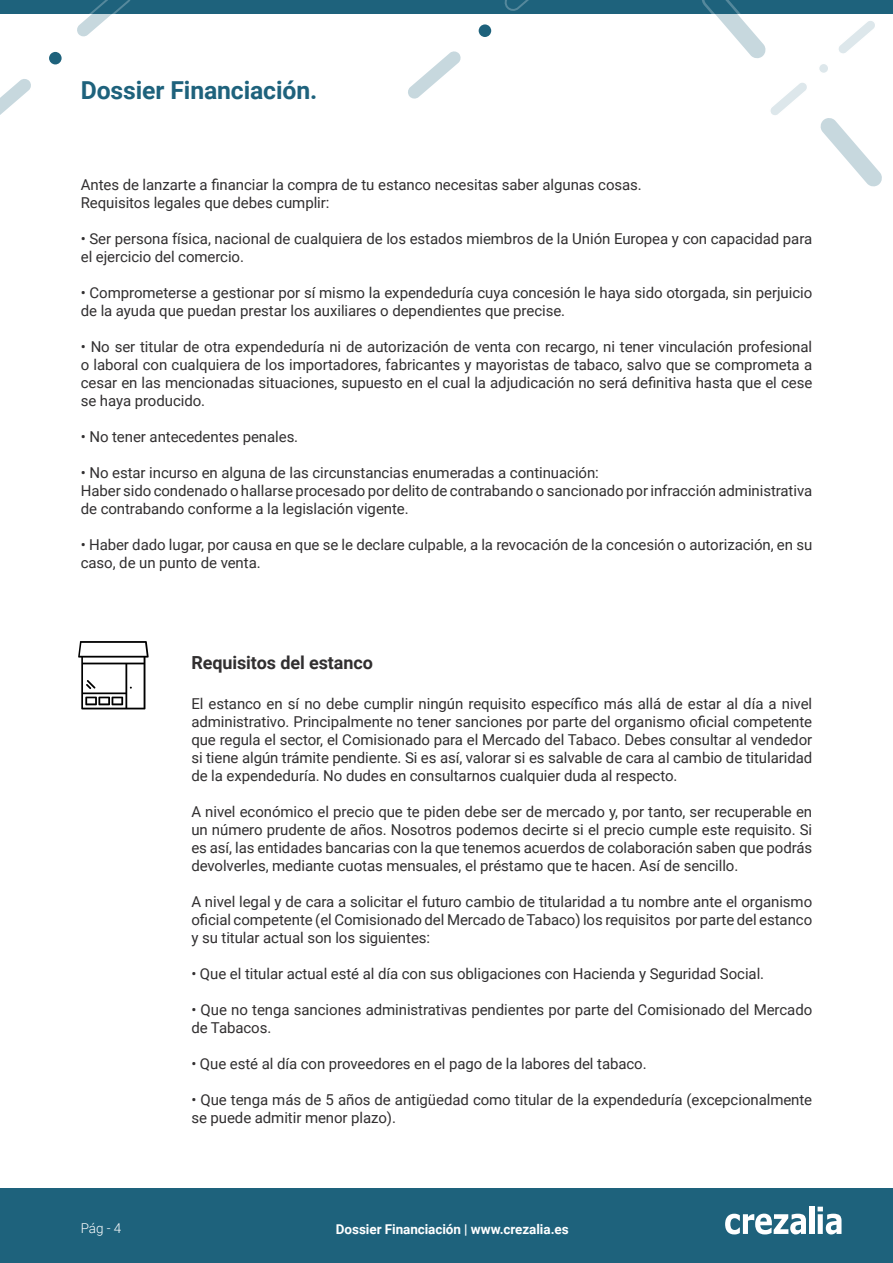
<style>
.page{position:relative;width:893px;height:1263px;background:#fff}
.page>*{position:absolute;margin:0;border:0;box-sizing:border-box;transform-origin:0 0}
.t1{font:700 24.75px "Roboto";letter-spacing:-.005em;color:#1e627c}
.t2{font:700 18px "Roboto";letter-spacing:-.005em;color:#312f30}
.t3{font:15px/18px "Roboto";letter-spacing:-.005em;color:#312f30}
.t4{font:700 13.5px "Roboto";letter-spacing:-.005em;color:#fff}
.t5{font:300 13.5px "Roboto";color:#fff}
</style>
<div class="page">
<div style="left:0;top:1188px;width:893px;height:75px;background:#1e627c"></div>
<svg style="left:725px;top:1213px;width:81px;height:21px"></svg>
<div style="left:809px;top:1206px;width:5px;height:28px;background:#fff"></div>
<svg style="left:818px;top:1206px;width:23px;height:28px"></svg>
<div style="left:0;top:0;width:893px;height:14px;background:#1e627c"></div>
<svg style="left:78px;top:641px;width:71px;height:68px"></svg>
<svg style="left:770px;top:83px;width:37px;height:32px"></svg>
<svg style="left:839px;top:21px;width:36px;height:33px"></svg>
<svg style="left:819px;top:63px;width:10px;height:10px"></svg>
<div style="left:818px;top:63px;width:11px;height:11px;border:1px solid #fff;border-radius:50%"></div>
<svg style="left:0;top:79px;width:31px;height:36px"></svg>
<svg style="left:77px;top:0;width:54px;height:37px"></svg>
<svg style="left:408px;top:51px;width:53px;height:48px"></svg>
<svg style="left:504px;top:0;width:25px;height:11px"></svg>
<svg style="left:820px;top:118px;width:62px;height:69px"></svg>
<svg style="left:702px;top:0;width:64px;height:58px"></svg>
<div style="left:48px;top:51px;width:15px;height:14px;background:#1e627c;border-radius:50%"></div>
<div style="left:47px;top:50px;width:17px;height:16px;border:2px solid #fff;border-radius:50%"></div>
<div style="left:478px;top:23px;width:14px;height:15px;background:#1e627c;border-radius:50%"></div>
<div style="left:477px;top:22px;width:16px;height:17px;border:2px solid #fff;border-radius:50%"></div>
<p class="t1" style="left:81px;top:73px;width:238px">Dossier Financiación.</p>
<p class="t3" style="left:81px;top:175px;width:563px">Antes de lanzarte a financiar la compra de tu estanco necesitas saber algunas cosas.</p>
<p class="t3" style="left:81px;top:193px;width:250px">Requisitos legales que debes cumplir:</p>
<p class="t3" style="left:81px;top:229px;width:733px">• Ser persona física, nacional de cualquiera de los estados miembros de la Unión Europea y con capacidad para el ejercicio del comercio.</p>
<p class="t3" style="left:81px;top:283px;width:733px">• Comprometerse a gestionar por sí mismo la expendeduría cuya concesión le haya sido otorgada, sin perjuicio de la ayuda que puedan prestar los auxiliares o dependientes que precise.</p>
<p class="t3" style="left:81px;top:337px;width:733px;text-align:justify">• No ser titular de otra expendeduría ni de autorización de venta con recargo, ni tener vinculación profesional o laboral con cualquiera de los importadores, fabricantes y mayoristas de tabaco, salvo que se comprometa a cesar en las mencionadas situaciones, supuesto en el cual la adjudicación no será definitiva hasta que el cese se haya producido.</p>
<p class="t3" style="left:81px;top:427px;width:219px">• No tener antecedentes penales.</p>
<p class="t3" style="left:81px;top:463px;width:520px">• No estar incurso en alguna de las circunstancias enumeradas a continuación:</p>
<p class="t3" style="left:81px;top:481px;width:733px">Haber sido condenado o hallarse procesado por delito de contrabando o sancionado por infracción administrativa de contrabando conforme a la legislación vigente.</p>
<p class="t3" style="left:81px;top:535px;width:733px">• Haber dado lugar, por causa en que se le declare culpable, a la revocación de la concesión o autorización, en su caso, de un punto de venta.</p>
<p class="t2" style="left:191px;top:650px;width:183px">Requisitos del estanco</p>
<p class="t3" style="left:191px;top:694px;width:622px;text-align:justify">El estanco en sí no debe cumplir ningún requisito específico más allá de estar al día a nivel administrativo. Principalmente no tener sanciones por parte del organismo oficial competente que regula el sector, el Comisionado para el Mercado del Tabaco. Debes consultar al vendedor si tiene algún trámite pendiente. Si es así, valorar si es salvable de cara al cambio de titularidad de la expendeduría. No dudes en consultarnos cualquier duda al respecto.</p>
<p class="t3" style="left:191px;top:802px;width:622px;text-align:justify">A nivel económico el precio que te piden debe ser de mercado y, por tanto, ser recuperable en un número prudente de años. Nosotros podemos decirte si el precio cumple este requisito. Si es así, las entidades bancarias con la que tenemos acuerdos de colaboración saben que podrás devolverles, mediante cuotas mensuales, el préstamo que te hacen. Así de sencillo.</p>
<p class="t3" style="left:191px;top:892px;width:622px;text-align:justify">A nivel legal y de cara a solicitar el futuro cambio de titularidad a tu nombre ante el organismo oficial competente (el Comisionado del Mercado de Tabaco) los requisitos por parte del estanco y su titular actual son los siguientes:</p>
<p class="t3" style="left:191px;top:964px;width:574px">• Que el titular actual esté al día con sus obligaciones con Hacienda y Seguridad Social.</p>
<p class="t3" style="left:191px;top:1000px;width:622px">• Que no tenga sanciones administrativas pendientes por parte del Comisionado del Mercado de Tabacos.</p>
<p class="t3" style="left:191px;top:1054px;width:457px">• Que esté al día con proveedores en el pago de la labores del tabaco.</p>
<p class="t3" style="left:191px;top:1090px;width:622px">• Que tenga más de 5 años de antigüedad como titular de la expendeduría (excepcionalmente se puede admitir menor plazo).</p>
<p class="t5" style="left:81px;top:1219px;width:42px">Pág - 4</p>
<p class="t4" style="left:336px;top:1219px;width:234px">Dossier Financiación | www.crezalia.es</p>
</div>
